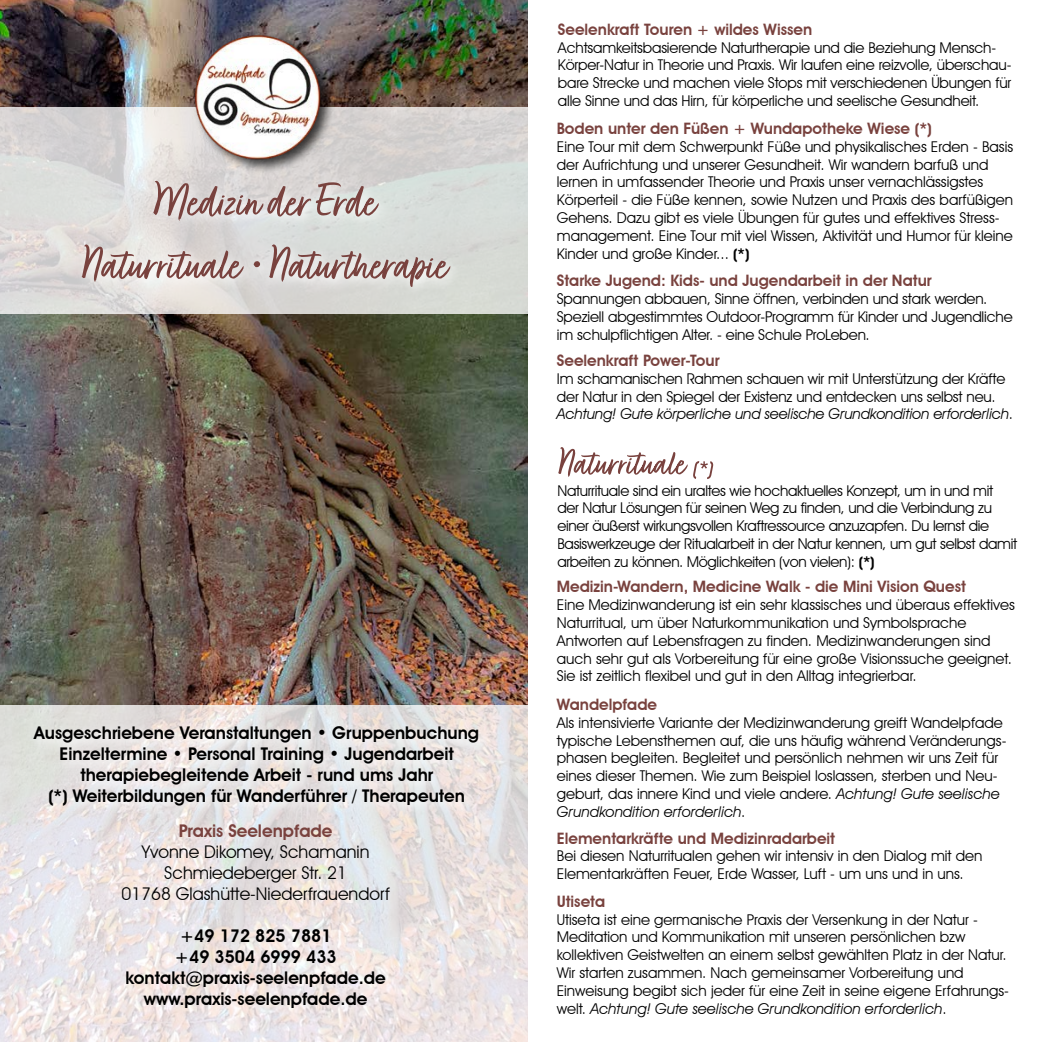
<style>
.page{position:relative;width:1042px;height:1042px;background:#fff}
.page>*{position:absolute;margin:0;border:0;box-sizing:border-box;transform-origin:0 0}
.t1{font:600 17.5px/21px "Avant Garde IT Cby BT";color:#000;text-align:center}
.t2{font:17.5px/21px "Avant Garde IT Cby BT";color:#000;text-align:center}
.t3{font:600 17.5px "Avant Garde IT Cby BT";color:#79423e}
.t4{font:600 15.75px "Avant Garde IT Cby BT";color:#79423e}
.t5{font:14.88px/17.8px "Avant Garde IT Cby BT";color:#000}
.t6{font:14.88px/17.8px "Avant Garde IT Cby BT";letter-spacing:-.02em;color:#000}
.s1{font-weight:600}
.s2{font-style:italic}
</style>
<div class="page">
<img style="left:0;top:0;width:527px;height:705px">
<svg style="left:0;top:705px;width:528px;height:337px;background:#e8e3e2"></svg>
<svg style="left:0;top:107px;width:528px;height:207px;background:#d9d8d6"></svg>
<svg style="left:76px;top:176px;width:387px;height:123px;background:#dbdbd9"></svg>
<svg style="left:153px;top:181px;width:226px;height:40px;background:#c8bbb9"></svg>
<svg style="left:82px;top:244px;width:368px;height:43px;background:#cbbfbc"></svg>
<div style="left:192px;top:31px;width:144px;height:144px;background:#000;opacity:.75"></div>
<img style="left:193px;top:31px;width:129px;height:131px">
<svg style="left:28px;top:721px;width:464px;height:97px;background:#e8e5e4"></svg>
<svg style="left:558px;top:447px;width:155px;height:32px"></svg>
<p class="t1" style="left:34px;top:722px;width:446px">Ausgeschriebene Veranstaltungen • Gruppenbuchung Einzeltermine • Personal Training • Jugendarbeit therapiebegleitende Arbeit - rund ums Jahr<br>(*) Weiterbildungen für Wanderführer / Therapeuten</p>
<p class="t3" style="left:179px;top:820px;width:155px">Praxis Seelenpfade</p>
<p class="t2" style="left:121px;top:841px;width:270px">Yvonne Dikomey, Schamanin<br>Schmiedeberger Str. 21<br>01768 Glashütte-Niederfrauendorf</p>
<p class="t1" style="left:126px;top:925px;width:262px">+49 172 825 7881<br>+49 3504 6999 433 kontakt@praxis-seelenpfade.de www.praxis-seelenpfade.de</p>
<p class="t4" style="left:558px;top:20px;width:256px">Seelenkraft Touren + wildes Wissen</p>
<p class="t5" style="left:558px;top:38px;width:455px">Achtsamkeitsbasierende Naturtherapie und die Beziehung Mensch-Körper-Natur in Theorie und Praxis. Wir laufen eine reizvolle, überschau&shy;bare Strecke und machen viele Stops mit verschiedenen Übungen für alle Sinne und das Hirn, für körperliche und seelische Gesundheit.</p>
<p class="t4" style="left:557px;top:119px;width:377px">Boden unter den Füßen + Wundapotheke Wiese (*)</p>
<p class="t5" style="left:557px;top:137px;width:458px">Eine Tour mit dem Schwerpunkt Füße und physikalisches Erden - Basis der Aufrichtung und unserer Gesundheit. Wir wandern barfuß und lernen in umfassender Theorie und Praxis unser vernachlässigstes Körperteil - die Füße kennen, sowie Nutzen und Praxis des barfüßigen Gehens. Dazu gibt es viele Übungen für gutes und effektives Stress&shy;management. Eine Tour mit viel Wissen, Aktivität und Humor für kleine Kinder und große Kinder... <span class="s1">(*)</span></p>
<p class="t4" style="left:557px;top:271px;width:376px">Starke Jugend: Kids- und Jugendarbeit in der Natur</p>
<p class="t5" style="left:557px;top:290px;width:457px">Spannungen abbauen, Sinne öffnen, verbinden und stark werden.<br>Speziell abgestimmtes Outdoor-Programm für Kinder und Jugendliche im schulpflichtigen Alter. - eine Schule ProLeben.</p>
<p class="t4" style="left:557px;top:351px;width:164px">Seelenkraft Power-Tour</p>
<p class="t5" style="left:557px;top:369px;width:458px">Im schamanischen Rahmen schauen wir mit Unterstützung der Kräfte der Natur in den Spiegel der Existenz und entdecken uns selbst neu.<br><span class="s2">Achtung! Gute körperliche und seelische Grundkondition erforderlich</span>.</p>
<p class="t6" style="left:557px;top:481px;width:461px">Naturrituale sind ein uraltes wie hochaktuelles Konzept, um in und mit der Natur Lösungen für seinen Weg zu finden, und die Verbindung zu einer äußerst wirkungsvollen Kraftressource anzuzapfen. Du lernst die Basiswerkzeuge der Ritualarbeit in der Natur kennen, um gut selbst damit arbeiten zu können. Möglichkeiten (von vielen): <span class="s1">(*)</span></p>
<p class="t4" style="left:557px;top:577px;width:410px">Medizin-Wandern, Medicine Walk - die Mini Vision Quest</p>
<p class="t5" style="left:557px;top:595px;width:459px">Eine Medizinwanderung ist ein sehr klassisches und überaus effektives Naturritual, um über Naturkommunikation und Symbolsprache Antworten auf Lebensfragen zu finden. Medizinwanderungen sind auch sehr gut als Vorbereitung für eine große Visionssuche geeignet.<br>Sie ist zeitlich flexibel und gut in den Alltag integrierbar.</p>
<p class="t4" style="left:557px;top:695px;width:102px">Wandelpfade</p>
<p class="t5" style="left:557px;top:713px;width:451px">Als intensivierte Variante der Medizinwanderung greift Wandelpfade typische Lebensthemen auf, die uns häufig während Veränderungs&shy;phasen begleiten. Begleitet und persönlich nehmen wir uns Zeit für eines dieser Themen. Wie zum Beispiel loslassen, sterben und Neu&shy;geburt, das innere Kind und viele andere. <span class="s2">Achtung! Gute seelische Grundkondition erforderlich</span>.</p>
<p class="t4" style="left:557px;top:828px;width:280px">Elementarkräfte und Medizinradarbeit</p>
<p class="t5" style="left:557px;top:847px;width:427px">Bei diesen Naturritualen gehen wir intensiv in den Dialog mit den<br>Elementarkräften Feuer, Erde Wasser, Luft - um uns und in uns.</p>
<p class="t4" style="left:557px;top:891px;width:50px">Utiseta</p>
<p class="t5" style="left:557px;top:910px;width:454px">Utiseta ist eine germanische Praxis der Versenkung in der Natur - Meditation und Kommunikation mit unseren persönlichen bzw kollektiven Geistwelten an einem selbst gewählten Platz in der Natur.<br>Wir starten zusammen. Nach gemeinsamer Vorbereitung und Einweisung begibt sich jeder für eine Zeit in seine eigene Erfahrungs&shy;welt. <span class="s2">Achtung! Gute seelische Grundkondition erforderlich</span>.</p>
</div>
